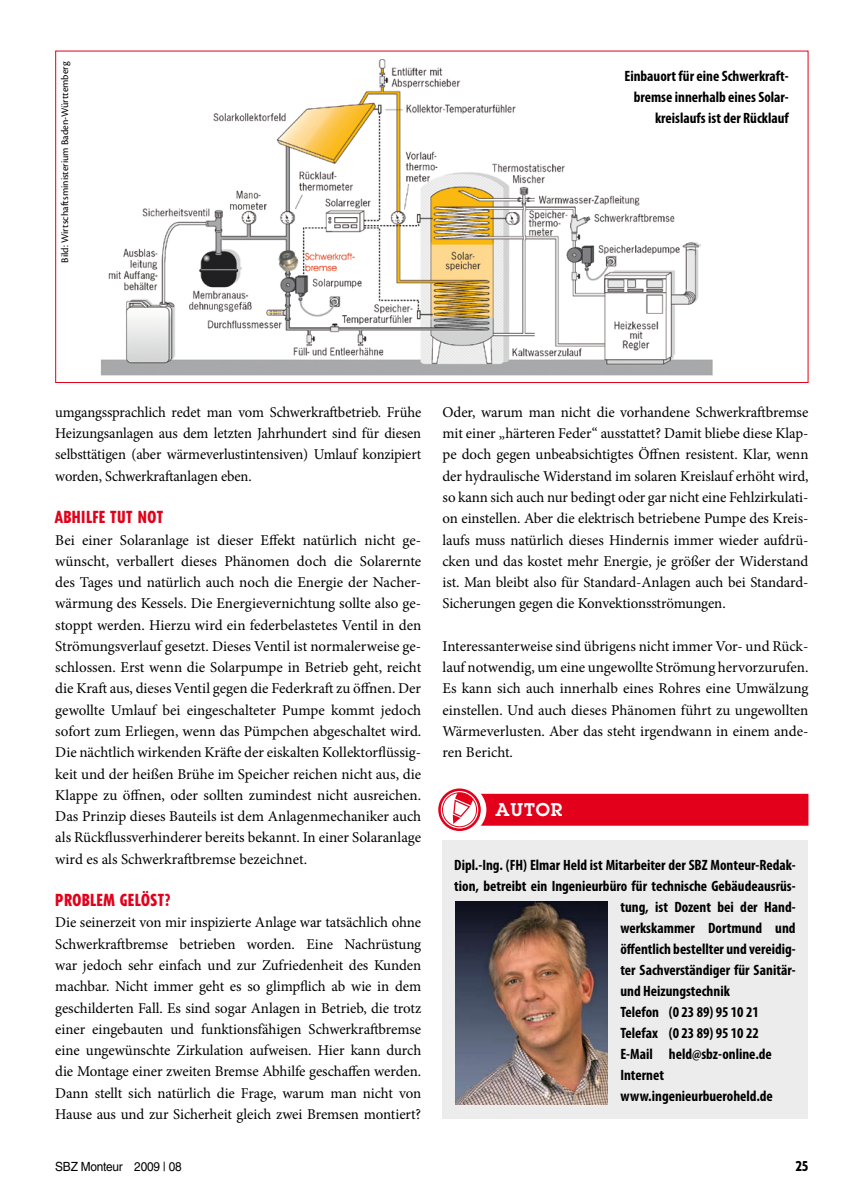
<style>
.page{position:relative;width:851px;height:1204px;background:#fff}
.page>*{position:absolute;margin:0;border:0;box-sizing:border-box;transform-origin:0 0}
.t1{font:600 18px "Lubalin Graph Std";letter-spacing:.05em;color:#fff}
.t2{font:800 condensed 16.5px "Tempo Std";letter-spacing:.03em;color:#e2001a}
.t3{font:15px/21.3px "Minion Pro";letter-spacing:-.005em;color:#000;text-align:justify}
.t4{font:700 condensed 15px/21px "Myriad Pro";color:#000;text-align:right}
.t5{font:800 condensed 13.5px "Tempo Std";color:#000}
.t6{font:12.6px "Helvetica LT Std";letter-spacing:-.02em;color:#000;scale:.94 1}
.t7{font:10.5px "Cronos Pro";color:#000}
</style>
<div class="page">
<svg style="left:439px;top:789px;width:40px;height:40px"></svg>
<div style="left:438px;top:788px;width:42px;height:43px;border:3px solid #e2001a;border-radius:50%"></div>
<div style="left:442px;top:792px;width:35px;height:35px;border:1px solid #e2001a;border-radius:50%"></div>
<div style="left:442px;top:840px;width:366px;height:278px;background:#ececed"></div>
<img style="left:455px;top:901px;width:152px;height:202px">
<img style="left:101px;top:59px;width:612px;height:317px">
<svg style="left:452px;top:792px;width:356px;height:33px"></svg>
<p class="t7" style="left:59px;top:263px;width:202px;rotate:-90deg">Bild: Wirtschaftsministerium Baden-Württemberg</p>
<p class="t4" style="left:624px;top:66px;width:166px">Einbauort für eine Schwerkraft&shy;bremse innerhalb eines Solar&shy;kreislaufs ist der Rücklauf</p>
<p class="t3" style="left:55px;top:401px;width:367px">umgangssprachlich redet man vom Schwerkraftbetrieb. Frühe Heizungsanlagen aus dem letzten Jahrhundert sind für diesen selbsttätigen (aber wärmeverlustintensiven) Umlauf konzipiert worden, Schwerkraftanlagen eben.</p>
<p class="t2" style="left:55px;top:507px;width:109px">ABHILFE TUT NOT</p>
<p class="t3" style="left:55px;top:529px;width:367px">Bei einer Solaranlage ist dieser Effekt natürlich nicht ge&shy;wünscht, verballert dieses Phänomen doch die Solarernte des Tages und natürlich auch noch die Energie der Nacher&shy;wärmung des Kessels. Die Energievernichtung sollte also ge&shy;stoppt werden. Hierzu wird ein federbelastetes Ventil in den Strömungsverlauf gesetzt. Dieses Ventil ist normalerweise ge&shy;schlossen. Erst wenn die Solarpumpe in Betrieb geht, reicht die Kraft aus, dieses Ventil gegen die Federkraft zu öffnen. Der gewollte Umlauf bei eingeschalteter Pumpe kommt jedoch sofort zum Erliegen, wenn das Pümpchen abgeschaltet wird.<br>Die nächtlich wirkenden Kräfte der eiskalten Kollektorflüs-sig&shy;keit und der heißen Brühe im Speicher reichen nicht aus, die Klappe zu öffnen, oder sollten zumindest nicht ausreichen.<br>Das Prinzip dieses Bauteils ist dem Anlagenmechaniker auch als Rückflussverhinderer bereits bekannt. In einer Solaranlage wird es als Schwerkraftbremse bezeichnet.</p>
<p class="t2" style="left:55px;top:889px;width:116px">PROBLEM GELÖST?</p>
<p class="t3" style="left:55px;top:912px;width:367px">Die seinerzeit von mir inspizierte Anlage war tatsächlich ohne Schwerkraftbremse betrieben worden. Eine Nachrüstung war jedoch sehr einfach und zur Zufriedenheit des Kunden machbar. Nicht immer geht es so glimpflich ab wie in dem geschilderten Fall. Es sind sogar Anlagen in Betrieb, die trotz einer eingebauten und funktionsfähigen Schwerkraftbremse eine ungewünschte Zirkulation aufweisen. Hier kann durch die Montage einer zweiten Bremse Abhilfe geschaffen werden.<br>Dann stellt sich natürlich die Frage, warum man nicht von Hause aus und zur Sicherheit gleich zwei Bremsen montiert?</p>
<p class="t3" style="left:442px;top:401px;width:367px">Oder, warum man nicht die vorhandene Schwerkraftbremse mit einer „härteren Feder“ ausstattet? Damit bliebe diese Klap&shy;pe doch gegen unbeabsichtigtes Öffnen resistent. Klar, wenn der hydraulische Widerstand im solaren Kreislauf erhöht wird, so kann sich auch nur bedingt oder gar nicht eine Fehlzirkulati&shy;on einstellen. Aber die elektrisch betriebene Pumpe des Kreis&shy;laufs muss natürlich dieses Hindernis immer wieder aufdrü&shy;cken und das kostet mehr Energie, je größer der Widerstand ist. Man bleibt also für Standard-Anlagen auch bei Standard-Sicherungen gegen die Konvektionsströmungen.</p>
<p class="t3" style="left:442px;top:635px;width:367px">Interessanterweise sind übrigens nicht immer Vor- und Rück&shy;lauf notwendig, um eine ungewollte Strömung hervorzurufen.<br>Es kann sich auch innerhalb eines Rohres eine Umwälzung einstellen. Und auch dieses Phänomen führt zu ungewollten Wärmeverlusten. Aber das steht irgendwann in einem ande&shy;ren Bericht.</p>
<p class="t1" style="left:495px;top:797px;width:68px">AUTOR</p>
<p class="t4" style="left:454px;top:853px;width:343px">Dipl.-Ing. (FH) Elmar Held ist Mitarbeiter der SBZ Monteur-Redak-</p>
<p class="t4" style="left:454px;top:874px;width:343px">tion, betreibt ein Ingenieurbüro für technische Gebäudeausrüs-</p>
<p class="t4" style="left:620px;top:895px;width:177px">tung, ist Dozent bei der Hand-</p>
<p class="t4" style="left:620px;top:916px;width:177px">werkskammer Dortmund und</p>
<p class="t4" style="left:620px;top:937px;width:176px">öffentlich bestellter und vereidig-</p>
<p class="t4" style="left:620px;top:958px;width:177px">ter Sachverständiger für Sanitär-</p>
<p class="t4" style="left:620px;top:979px;width:111px">und Heizungstechnik</p>
<p class="t4" style="left:620px;top:1000px;width:140px">Telefon (0 23 89) 95 10 21</p>
<p class="t4" style="left:620px;top:1021px;width:140px">Telefax (0 23 89) 95 10 22</p>
<p class="t4" style="left:620px;top:1042px;width:153px">E-Mail held@sbz-online.de</p>
<p class="t4" style="left:620px;top:1063px;width:45px">Internet</p>
<p class="t4" style="left:620px;top:1084px;width:154px">www.ingenieurbueroheld.de</p>
<p class="t6" style="left:55px;top:1158px;width:136px">SBZ Monteur 2009 | 08</p>
<p class="t5" style="left:795px;top:1157px;width:14px">25</p>
</div>
